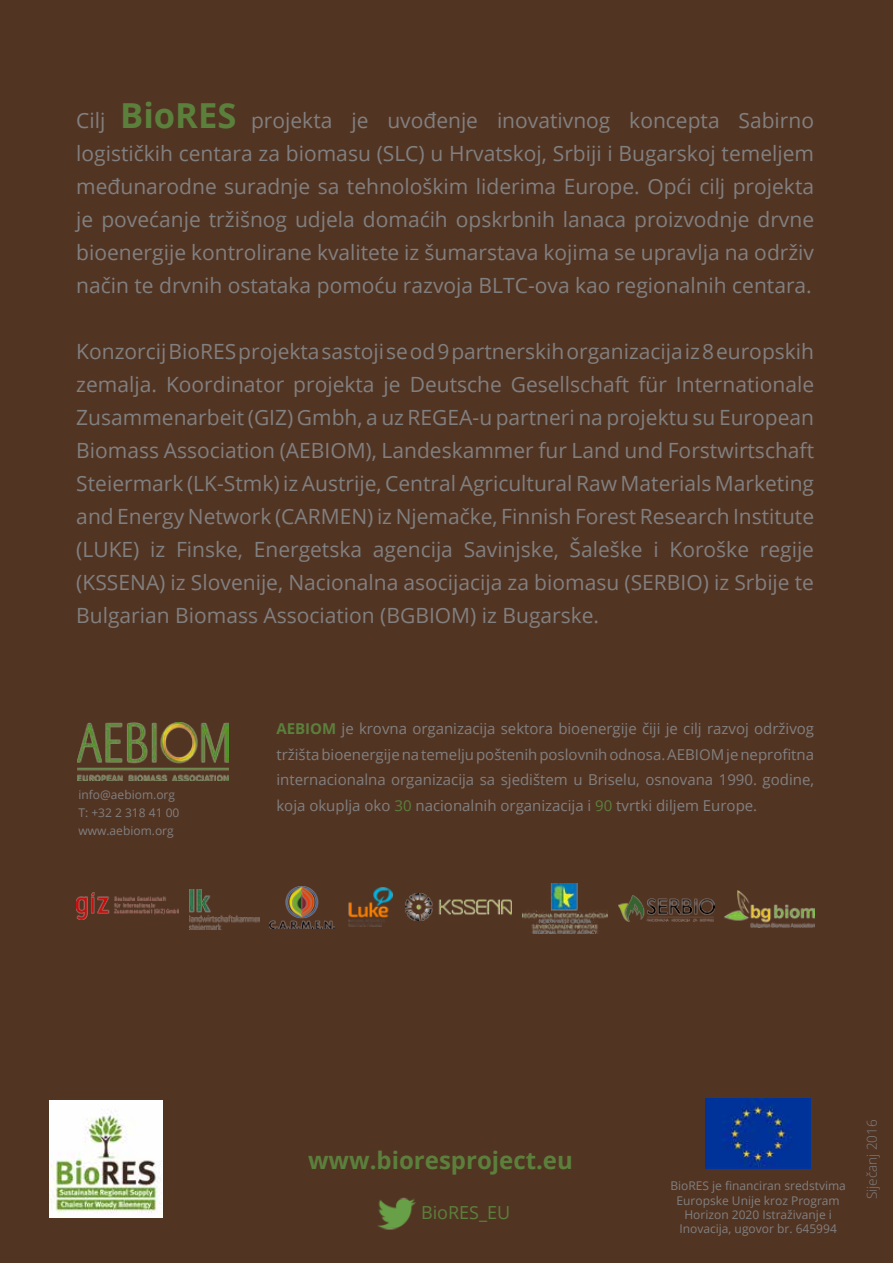
<style>
.page{position:relative;width:893px;height:1263px;background:#523423}
.page>*{position:absolute;margin:0;border:0;box-sizing:border-box;transform-origin:0 0}
.t1{font:700 24px "Open Sans";color:#5b803c}
.t2{font:21px/33px "Open Sans";color:#818080;text-align:justify}
.t3{font:18px "Open Sans";color:#5b803c}
.t4{font:15px/25.5px "Open Sans";color:#818080;text-align:justify}
.t5{font:300 13.5px "Open Sans";color:#818080}
.t6{font:12px/14.4px "Open Sans";color:#818080;text-align:center}
.s1{font-weight:700;font-size:34.5px;color:#5b803c}
.s2{font-weight:700;color:#5b803c}
.s3{color:#5b803c}
</style>
<div class="page">
<img style="left:270px;top:886px;width:65px;height:42px">
<img style="left:348px;top:887px;width:45px;height:40px">
<img style="left:618px;top:895px;width:96px;height:26px">
<img style="left:725px;top:891px;width:89px;height:37px">
<img style="left:522px;top:884px;width:86px;height:49px">
<img style="left:76px;top:893px;width:103px;height:27px">
<img style="left:406px;top:893px;width:106px;height:27px">
<img style="left:189px;top:889px;width:71px;height:41px">
<img style="left:378px;top:1197px;width:38px;height:33px">
<img style="left:705px;top:1098px;width:106px;height:70px">
<img style="left:77px;top:723px;width:151px;height:57px">
<img style="left:49px;top:1100px;width:113px;height:117px">
<p class="t2" style="left:76px;top:104px;width:739px">Cilj <span class="s1">BioRES</span> projekta je uvođenje inovativnog koncepta Sabirno logističkih centara za biomasu (SLC) u Hrvatskoj, Srbiji i Bugarskoj temeljem međunarodne suradnje sa tehnološkim liderima Europe. Opći cilj projekta je povećanje tržišnog udjela domaćih opskrbnih lanaca proizvodnje drvne bioenergije kontrolirane kvalitete iz šumarstava kojima se upravlja na održiv način te drvnih ostataka pomoću razvoja BLTC-ova kao regionalnih centara.</p>
<p class="t2" style="left:76px;top:335px;width:739px">Konzorcij BioRES projekta sastoji se od 9 partnerskih organizacija iz 8 europskih zemalja. Koordinator projekta je Deutsche Gesellschaft für Internationale Zusammenarbeit (GIZ) Gmbh, a uz REGEA-u partneri na projektu su European Biomass Association (AEBIOM), Landeskammer fur Land und Forstwirtschaft Steiermark (LK-Stmk) iz Austrije, Central Agricultural Raw Materials Marketing and Energy Network (CARMEN) iz Njemačke, Finnish Forest Research Institute (LUKE) iz Finske, Energetska agencija Savinjske, Šaleške i Koroške regije (KSSENA) iz Slovenije, Nacionalna asocijacija za biomasu (SERBIO) iz Srbije te Bulgarian Biomass Association (BGBIOM) iz Bugarske.</p>
<p class="t6" style="left:78px;top:785px;width:102px;line-height:18px;text-align:left">info@aebiom.org<br>T: +32 2 318 41 00 www.aebiom.org</p>
<p class="t4" style="left:276px;top:716px;width:539px"><span class="s2">AEBIOM</span> je krovna organizacija sektora bioenergije čiji je cilj razvoj održivog tržišta bioenergije na temelju poštenih poslovnih odnosa. AEBIOM je neprofitna internacionalna organizacija sa sjedištem u Briselu, osnovana 1990. godine, koja okuplja oko <span class="s3">30</span> nacionalnih organizacija i <span class="s3">90</span> tvrtki diljem Europe.</p>
<p class="t1" style="left:308px;top:1143px;width:266px">www.bioresproject.eu</p>
<p class="t3" style="left:421px;top:1200px;width:91px">BioRES_EU</p>
<p class="t6" style="left:670px;top:1178px;width:177px">BioRES je financiran sredstvima<br>Europske Unije kroz Program<br>Horizon 2020 Istraživanje i<br>Inovacija, ugovor br. 645994</p>
<p class="t5" style="left:863px;top:1199px;width:81px;rotate:-90deg">Siječanj 2016</p>
</div>
